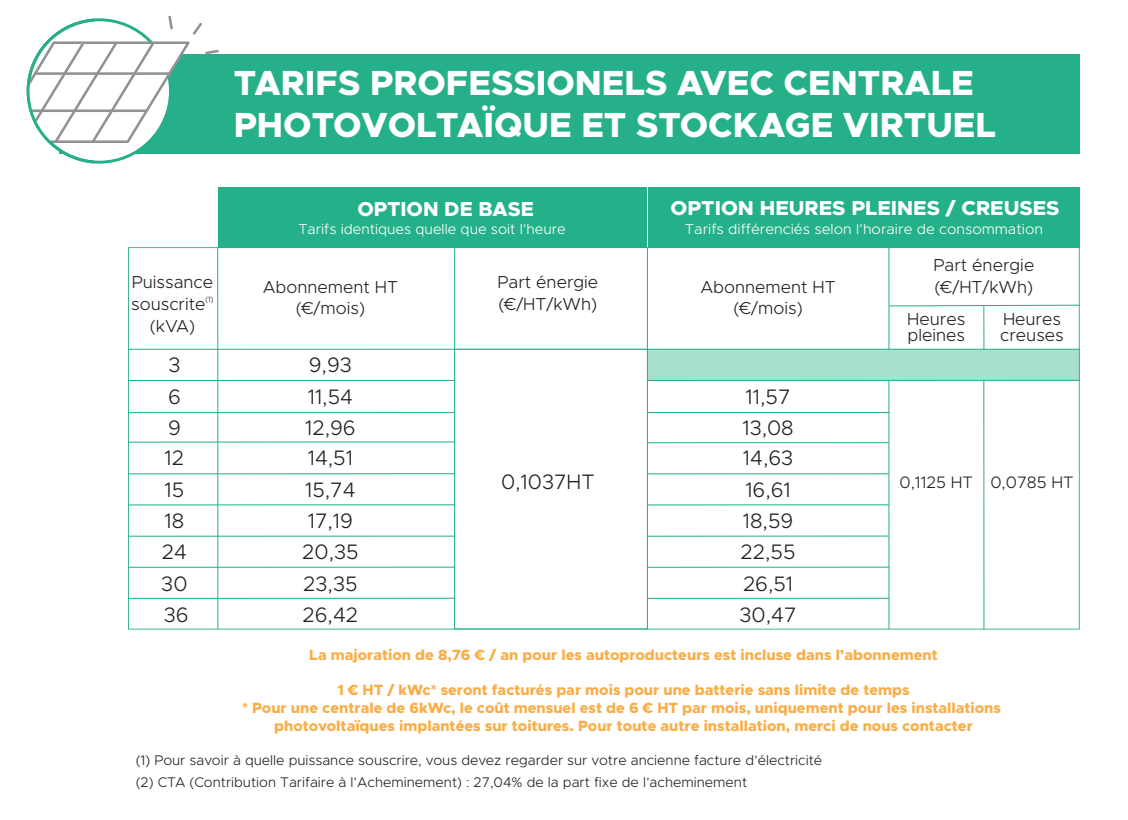
<style>
.page{position:relative;width:1128px;height:820px;background:#fff}
.page>*{position:absolute;margin:0;border:0;box-sizing:border-box;transform-origin:0 0}
.t1{font:800 35px/42px "Metropolis";color:#fff}
.t2{font:300 21px/31.2px "Metropolis";color:#231f20;text-align:center}
.t3{font:800 20.21px "Metropolis";color:#fff}
.t4{font:300 17.32px/22px "Metropolis";color:#211e1e}
.t5{font:300 17.32px/20.8px "Metropolis";color:#231f20;text-align:center}
.t6{font:300 16.62px "Metropolis";color:#231f20}
.t7{font:800 14.88px/17.8px "Metropolis";color:#faad46;text-align:center}
.t8{font:300 14.44px "Metropolis";color:#fff}
.t9{font:300 14px/22px "Metropolis";color:#231f20}
.t10{font:300 7.88px "Metropolis";color:#211e1e}
</style>
<div class="page">
<div style="left:648px;top:187px;width:432px;height:61px;background:#24b18a"></div>
<div style="left:218px;top:187px;width:428px;height:61px;background:#24b18a"></div>
<svg style="left:128px;top:247px;width:952px;height:382px"></svg>
<hr style="left:128px;top:597px;width:327px;height:1px;background:#21af89">
<hr style="left:128px;top:566px;width:327px;height:1px;background:#21af89">
<hr style="left:129px;top:535px;width:326px;height:1px;background:#21af89">
<hr style="left:128px;top:504px;width:326px;height:1px;background:#21af89">
<hr style="left:128px;top:473px;width:327px;height:1px;background:#21af89">
<div style="left:454px;top:349px;width:194px;height:280px;background:#fff;border:1px solid #21af89"></div>
<div style="left:60px;top:54px;width:1020px;height:99px;background:#25b089"></div>
<svg style="left:26px;top:16px;width:193px;height:148px"></svg>
<h1 class="t1" style="left:234px;top:62px;width:764px">TARIFS PROFESSIONELS AVEC CENTRALE<br>PHOTOVOLTAÏQUE ET STOCKAGE VIRTUEL</h1>
<p class="t4" style="left:131px;top:271px;width:83px">Puissance souscrite</p>
<p class="t10" style="left:205px;top:294px;width:10px">(1)</p>
<p class="t4" style="left:150px;top:315px;width:47px">(kVA)</p>
<h3 class="t3" style="left:357px;top:196px;width:178px">OPTION DE BASE</h3>
<p class="t8" style="left:298px;top:220px;width:269px">Tarifs identiques quelle que soit l’heure</p>
<h3 class="t3" style="left:670px;top:195px;width:390px">OPTION HEURES PLEINES / CREUSES</h3>
<p class="t8" style="left:685px;top:220px;width:359px">Tarifs différenciés selon l’horaire de consommation</p>
<p class="t4" style="left:497px;top:271px;width:102px">Part énergie (€/HT/kWh)</p>
<p class="t5" style="left:263px;top:277px;width:137px">Abonnement HT (€/mois)</p>
<p class="t5" style="left:700px;top:277px;width:137px">Abonnement HT (€/mois)</p>
<p class="t4" style="left:933px;top:254px;width:102px">Part énergie (€/HT/kWh)</p>
<p class="t4" style="left:907px;top:311px;width:59px;line-height:16.2px">Heures pleines</p>
<p class="t4" style="left:1000px;top:311px;width:65px;line-height:16.2px">Heures creuses</p>
<h2 class="t2" style="left:161px;top:349px;width:29px">3<br>6<br>9<br>12<br>15<br>18<br>24<br>30<br>36</h2>
<h2 class="t2" style="left:302px;top:349px;width:58px">9,93<br>11,54<br>12,96<br>14,51<br>15,74<br>17,19<br>20,35<br>23,35<br>26,42</h2>
<h2 class="t2" style="left:739px;top:381px;width:59px;text-align:left">11,57<br>13,08<br>14,63<br>16,61<br>18,59<br>22,55<br>26,51<br>30,47</h2>
<h2 class="t2" style="left:501px;top:466px;width:95px">0,1037HT</h2>
<p class="t6" style="left:899px;top:471px;width:176px">0,1125 HT 0,0785 HT</p>
<p class="t7" style="left:309px;top:645px;width:630px">La majoration de 8,76 € / an pour les autoproducteurs est incluse dans l’abonnement</p>
<p class="t7" style="left:242px;top:681px;width:760px">1 € HT / kWc* seront facturés par mois pour une batterie sans limite de temps<br>* Pour une centrale de 6kWc, le coût mensuel est de 6 € HT par mois, uniquement pour les installations photovoltaïques implantées sur toitures. Pour toute autre installation, merci de nous contacter</p>
<p class="t9" style="left:136px;top:748px;width:688px">(1) Pour savoir à quelle puissance souscrire, vous devez regarder sur votre ancienne facture d’électricité (2) CTA (Contribution Tarifaire à l’Acheminement) : 27,04% de la part fixe de l’acheminement</p>
</div>
